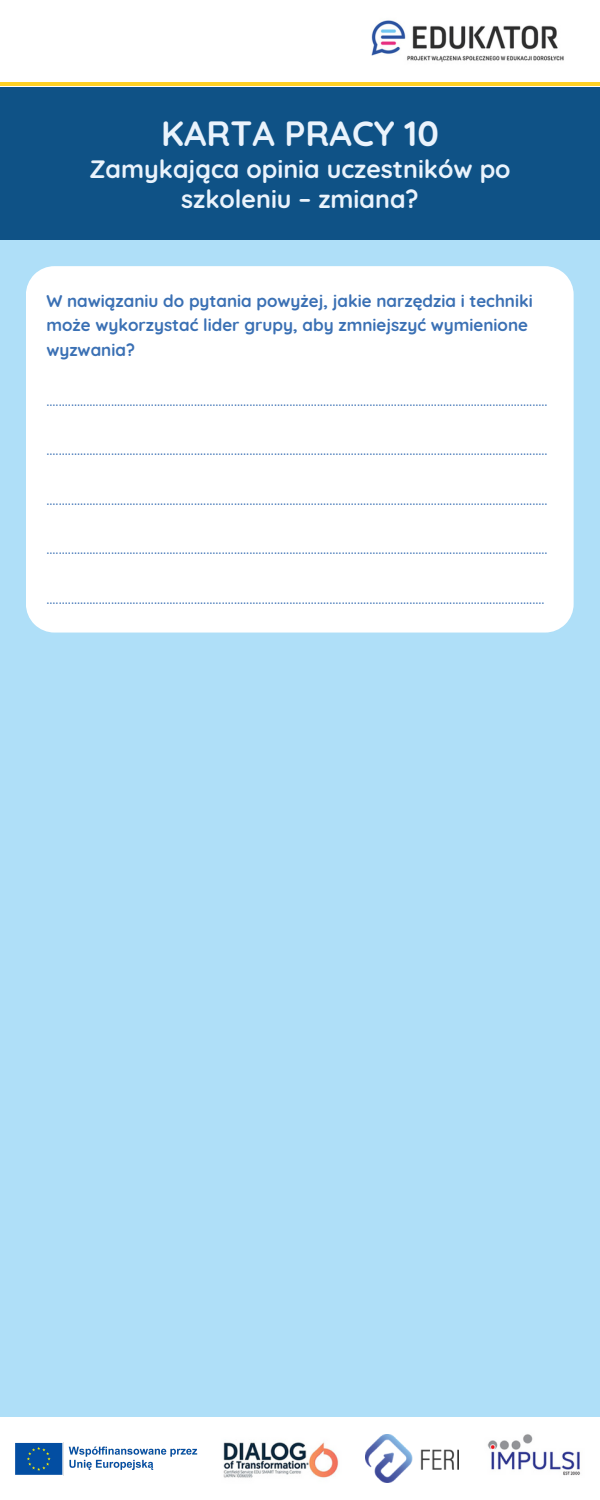
<style>
.page{position:relative;width:600px;height:1500px;background:#afdff8}
.page>*{position:absolute;margin:0;border:0;box-sizing:border-box;transform-origin:0 0}
.t1{font:700 35px "Quicksand";color:#eaf3fc}
.t2{font:700 25px/30px "Quicksand";color:#eaf3fc;text-align:center}
.t3{font:17px "Quicksand";color:#3a70b4}
.t4{font:700 17px/24.8px "Quicksand";color:#3a70b4}
</style>
<div class="page">
<div style="left:0;top:1418px;width:600px;height:82px;background:#fff"></div>
<div style="left:0;top:86px;width:600px;height:154px;background:#0f5286"></div>
<div style="left:0;top:0;width:600px;height:86px;background:#fff"></div>
<img style="left:371px;top:20px;width:193px;height:42px">
<img style="left:223px;top:1442px;width:116px;height:36px">
<img style="left:487px;top:1434px;width:94px;height:42px">
<img style="left:366px;top:1434px;width:93px;height:49px">
<hr style="left:0;top:83px;width:600px;height:3px;background:#ffd124">
<div style="left:26px;top:266px;width:548px;height:367px;background:#fff"></div>
<img style="left:15px;top:1442px;width:183px;height:34px">
<p class="t1" style="left:161px;top:111px;width:279px">KARTA PRACY 10</p>
<p class="t2" style="left:89px;top:153px;width:423px">Zamykająca opinia uczestników po szkoleniu – zmiana?</p>
<p class="t4" style="left:46px;top:288px;width:488px">W nawiązaniu do pytania powyżej, jakie narzędzia i techniki może wykorzystać lider grupy, aby zmniejszyć wymienione wyzwania?</p>
<p class="t3" style="left:46px;top:389px;width:503px">...................................................................................................................................................................</p>
<p class="t3" style="left:46px;top:438px;width:503px">...................................................................................................................................................................</p>
<p class="t3" style="left:46px;top:488px;width:503px">...................................................................................................................................................................</p>
<p class="t3" style="left:46px;top:537px;width:503px">...................................................................................................................................................................</p>
<p class="t3" style="left:46px;top:587px;width:500px">..................................................................................................................................................................</p>
</div>
